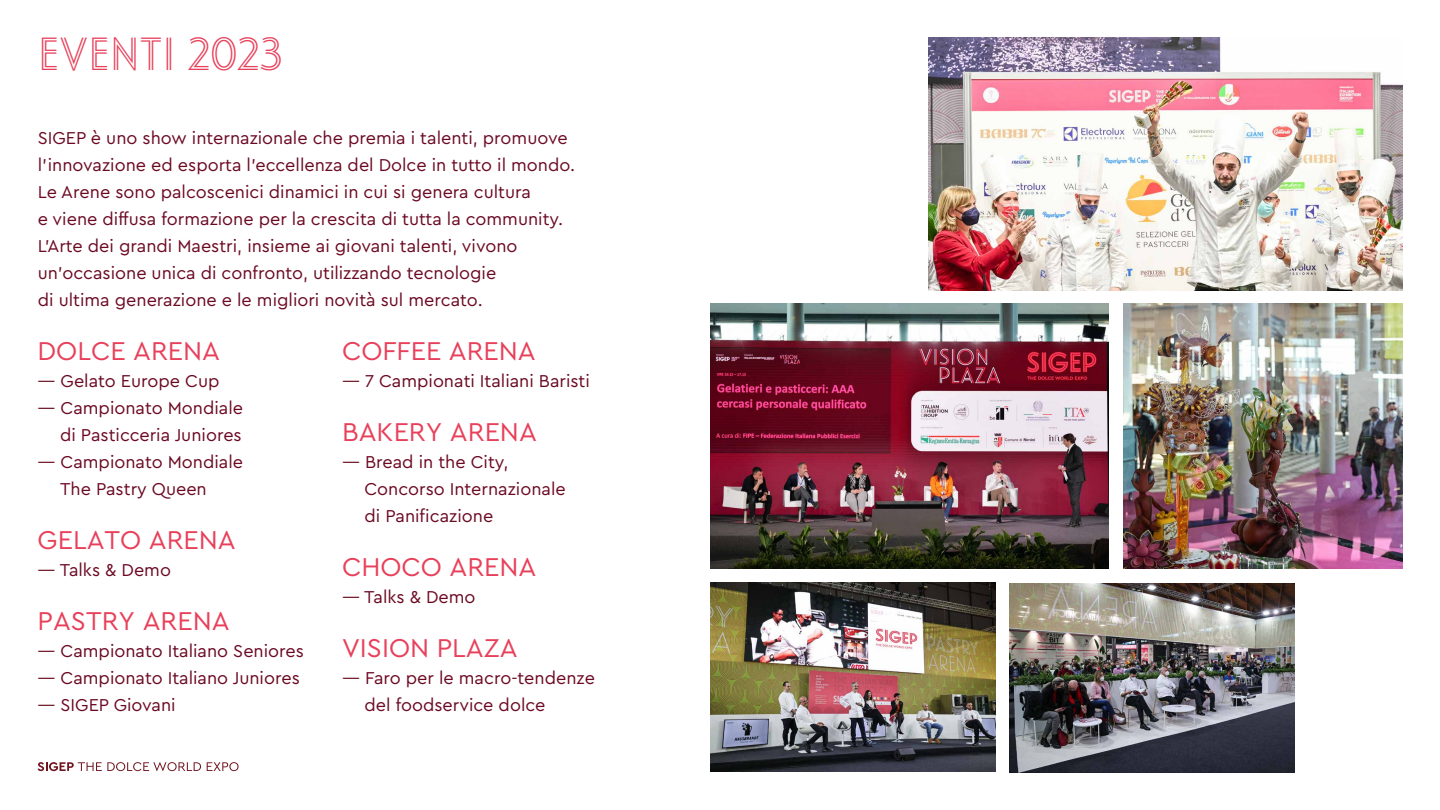
<style>
.page{position:relative;width:1440px;height:810px;background:#fff}
.page>*{position:absolute;margin:0;border:0;box-sizing:border-box;transform-origin:0 0}
.t1{font:45px "Landmark Inline";color:#e8405a}
.t2{font:27px "Cera Pro";color:#e8405a}
.t3{font:18px/27px "Cera Pro";color:#6b0922}
.s1{color:#691223}
</style>
<div class="page">
<svg style="left:38px;top:762px;width:163px;height:9px"></svg>
<svg style="left:207px;top:762px;width:32px;height:9px"></svg>
<img style="left:928px;top:37px;width:475px;height:254px">
<img style="left:711px;top:304px;width:398px;height:265px">
<img style="left:1010px;top:583px;width:285px;height:190px">
<img style="left:711px;top:582px;width:284px;height:190px">
<img style="left:1124px;top:303px;width:279px;height:266px">
<h1 class="t1" style="left:38px;top:24px;width:247px">EVENTI 2023</h1>
<p class="t3" style="left:38px;top:124px;width:539px">SIGEP è uno show internazionale che premia i talenti, promuove l’innovazione ed esporta l’eccellenza del Dolce in tutto il mondo.<br>Le Arene sono palcoscenici dinamici in cui si genera cultura<br>e viene diffusa formazione per la crescita di tutta la community.<br>L’Arte dei grandi Maestri, insieme ai giovani talenti, vivono un’occasione unica di confronto, utilizzando tecnologie<br>di ultima generazione e le migliori novità sul mercato.</p>
<h2 class="t2" style="left:38px;top:333px;width:184px">DOLCE ARENA</h2>
<p class="t3" style="left:38px;top:366px;width:183px"><span class="s1">—</span> Gelato Europe Cup</p>
<p class="t3" style="left:38px;top:393px;width:207px;text-align:right"><span class="s1">—</span> Campionato Mondiale di Pasticceria Juniores</p>
<p class="t3" style="left:60px;top:447px;width:185px;text-indent:-22px"><span class="s1">—</span> Campionato Mondiale<br>The Pastry Queen</p>
<h2 class="t2" style="left:38px;top:522px;width:200px">GELATO ARENA</h2>
<p class="t3" style="left:38px;top:555px;width:135px"><span class="s1">—</span> Talks &amp; Demo</p>
<h2 class="t2" style="left:38px;top:603px;width:194px">PASTRY ARENA</h2>
<p class="t3" style="left:38px;top:636px;width:268px"><span class="s1">—</span> Campionato Italiano Seniores</p>
<p class="t3" style="left:38px;top:663px;width:264px"><span class="s1">—</span> Campionato Italiano Juniores</p>
<p class="t3" style="left:38px;top:690px;width:140px"><span class="s1">—</span> SIGEP Giovani</p>
<h2 class="t2" style="left:342px;top:333px;width:195px">COFFEE ARENA</h2>
<p class="t3" style="left:342px;top:366px;width:249px"><span class="s1">—</span> 7 Campionati Italiani Baristi</p>
<h2 class="t2" style="left:342px;top:414px;width:196px">BAKERY ARENA</h2>
<p class="t3" style="left:365px;top:447px;width:203px;text-indent:-22px"><span class="s1">—</span> Bread in the City,<br>Concorso Internazionale di Panificazione</p>
<h2 class="t2" style="left:342px;top:549px;width:196px">CHOCO ARENA</h2>
<p class="t3" style="left:342px;top:582px;width:135px"><span class="s1">—</span> Talks &amp; Demo</p>
<h2 class="t2" style="left:342px;top:630px;width:177px">VISION PLAZA</h2>
<p class="t3" style="left:365px;top:663px;width:232px;text-indent:-22px"><span class="s1">—</span> Faro per le macro-tendenze del foodservice dolce</p>
</div>
